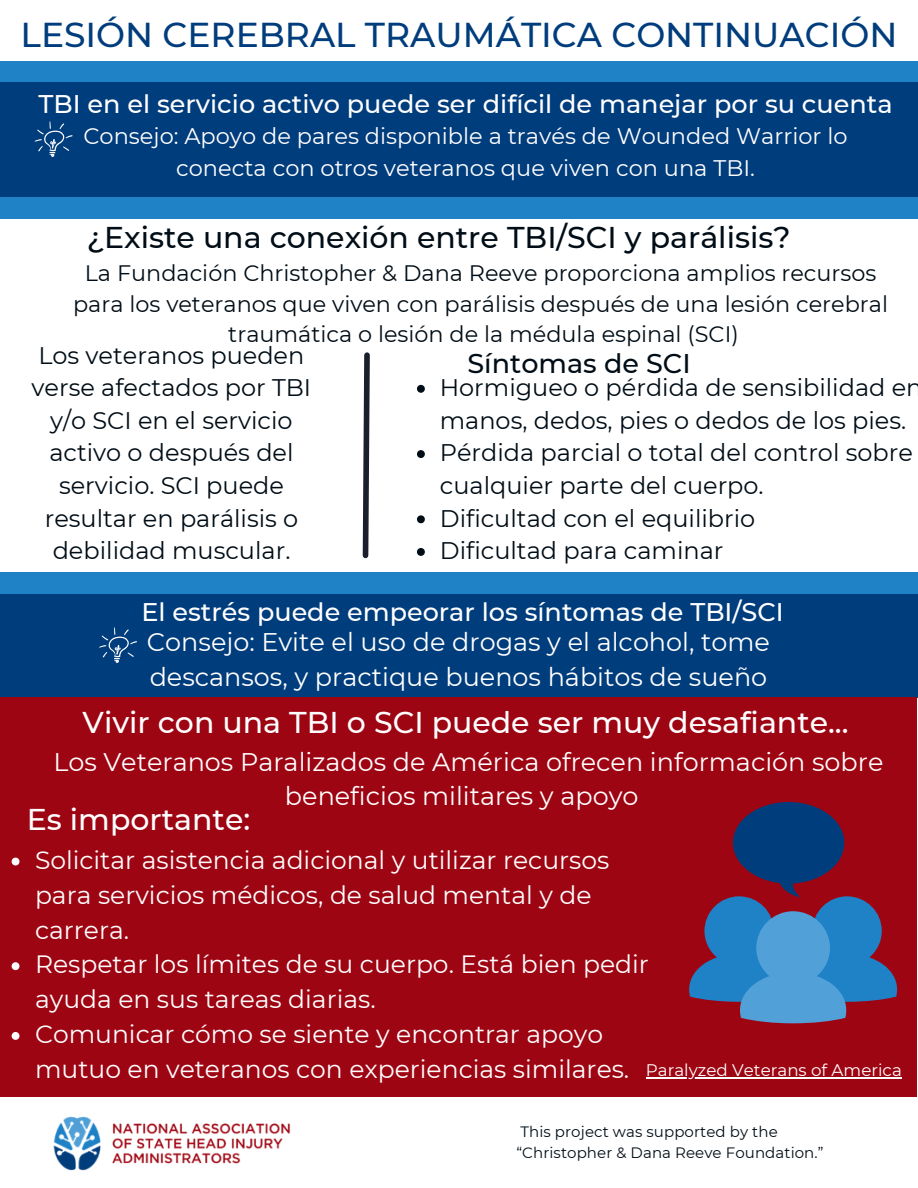
<style>
.page{position:relative;width:918px;height:1188px;background:#fff}
.page>*{position:absolute;margin:0;border:0;box-sizing:border-box;transform-origin:0 0}
.t1{font:500 34.5px "Montserrat";color:#013d7c}
.t2{font:500 30px "Montserrat";color:#fffeff}
.t3{font:500 30px "Montserrat";color:#000d16}
.t4{font:500 27px "Montserrat";color:#000d16}
.t5{font:25.5px/34.8px "Montserrat";color:#fff}
.t6{font:25.5px/34.8px "Montserrat";color:#fffeff;text-align:center}
.t7{font:500 25.5px "Montserrat";color:#fffeff}
.t8{font:500 25.5px "Montserrat";color:#fff}
.t9{font:25.05px/35px "Montserrat";color:#fffeff}
.t10{font:24px/32.7px "Montserrat";color:#000d16;text-align:center}
.t11{font:22.5px/31.5px "Montserrat";color:#fffeff;text-align:center}
.t12{font:22.35px/30.3px "Montserrat";color:#000d16;text-align:center}
.t13{font:15px/20.2px "Montserrat";letter-spacing:.005em;color:#000d16}
.s1{font-size:16.65px;color:#fff}
</style>
<div class="page">
<div style="left:0;top:82px;width:918px;height:115px;background:#003d7d"></div>
<div style="left:0;top:594px;width:918px;height:104px;background:#003d7d"></div>
<div style="left:0;top:697px;width:917px;height:399px;background:#9e0512"></div>
<hr style="left:646px;top:1077px;width:256px;height:1px;background:#fff">
<div style="left:0;top:573px;width:918px;height:21px;background:#1f81c6"></div>
<div style="left:0;top:197px;width:918px;height:21px;background:#1f81c6"></div>
<div style="left:0;top:61px;width:918px;height:21px;background:#1f81c6"></div>
<svg style="left:35px;top:121px;width:38px;height:36px"></svg>
<svg style="left:362px;top:352px;width:8px;height:207px"></svg>
<svg style="left:417px;top:385px;width:8px;height:8px"></svg>
<svg style="left:417px;top:450px;width:8px;height:8px"></svg>
<svg style="left:417px;top:515px;width:8px;height:8px"></svg>
<svg style="left:417px;top:548px;width:8px;height:8px"></svg>
<svg style="left:99px;top:627px;width:38px;height:36px"></svg>
<svg style="left:12px;top:858px;width:7px;height:7px"></svg>
<svg style="left:12px;top:962px;width:7px;height:8px"></svg>
<svg style="left:12px;top:1032px;width:7px;height:8px"></svg>
<svg style="left:689px;top:802px;width:208px;height:221px"></svg>
<img style="left:53px;top:1116px;width:238px;height:55px">
<h1 class="t1" style="left:21px;top:14px;width:878px">LESIÓN CEREBRAL TRAUMÁTICA CONTINUACIÓN</h1>
<p class="t7" style="left:39px;top:88px;width:856px">TBI en el servicio activo puede ser difícil de manejar por su cuenta</p>
<p class="t11" style="left:83px;top:120px;width:766px">Consejo: Apoyo de pares disponible a través de Wounded Warrior lo conecta con otros veteranos que viven con una TBI.</p>
<p class="t3" style="left:87px;top:219px;width:705px">¿Existe una conexión entre TBI/SCI y parálisis?</p>
<p class="t12" style="left:73px;top:258px;width:816px">La Fundación Christopher &amp; Dana Reeve proporciona amplios recursos para los veteranos que viven con parálisis después de una lesión cerebral traumática o lesión de la médula espinal (SCI)</p>
<p class="t10" style="left:32px;top:339px;width:281px">Los veteranos pueden verse afectados por TBI y/o SCI en el servicio activo o después del servicio. SCI puede resultar en parálisis o debilidad muscular.</p>
<p class="t4" style="left:468px;top:347px;width:225px">Síntomas de SCI</p>
<p class="t10" style="left:440px;top:371px;width:484px;text-align:left">Hormigueo o pérdida de sensibilidad en manos, dedos, pies o dedos de los pies.<br>Pérdida parcial o total del control sobre cualquier parte del cuerpo.<br>Dificultad con el equilibrio<br>Dificultad para caminar</p>
<p class="t8" style="left:141px;top:597px;width:644px">El estrés puede empeorar los síntomas de TBI/SCI</p>
<p class="t5" style="left:147px;top:625px;width:624px">Consejo: Evite el uso de drogas y el alcohol, tome descansos, y practique buenos hábitos de sueño</p>
<p class="t2" style="left:83px;top:704px;width:767px">Vivir con una TBI o SCI puede ser muy desafiante...</p>
<p class="t6" style="left:53px;top:744px;width:832px">Los Veteranos Paralizados de América ofrecen información sobre beneficios militares y apoyo</p>
<p class="t2" style="left:27px;top:801px;width:225px">Es importante:</p>
<p class="t9" style="left:35px;top:842px;width:868px">Solicitar asistencia adicional y utilizar recursos<br>para servicios médicos, de salud mental y de<br>carrera.<br>Respetar los límites de su cuerpo. Está bien pedir<br>ayuda en sus tareas diarias.<br>Comunicar cómo se siente y encontrar apoyo<br>mutuo en veteranos con experiencias similares. <span class="s1">Paralyzed Veterans of America</span></p>
<p class="t13" style="left:516px;top:1122px;width:309px">This project was supported by the “Christopher &amp; Dana Reeve Foundation.”</p>
</div>
